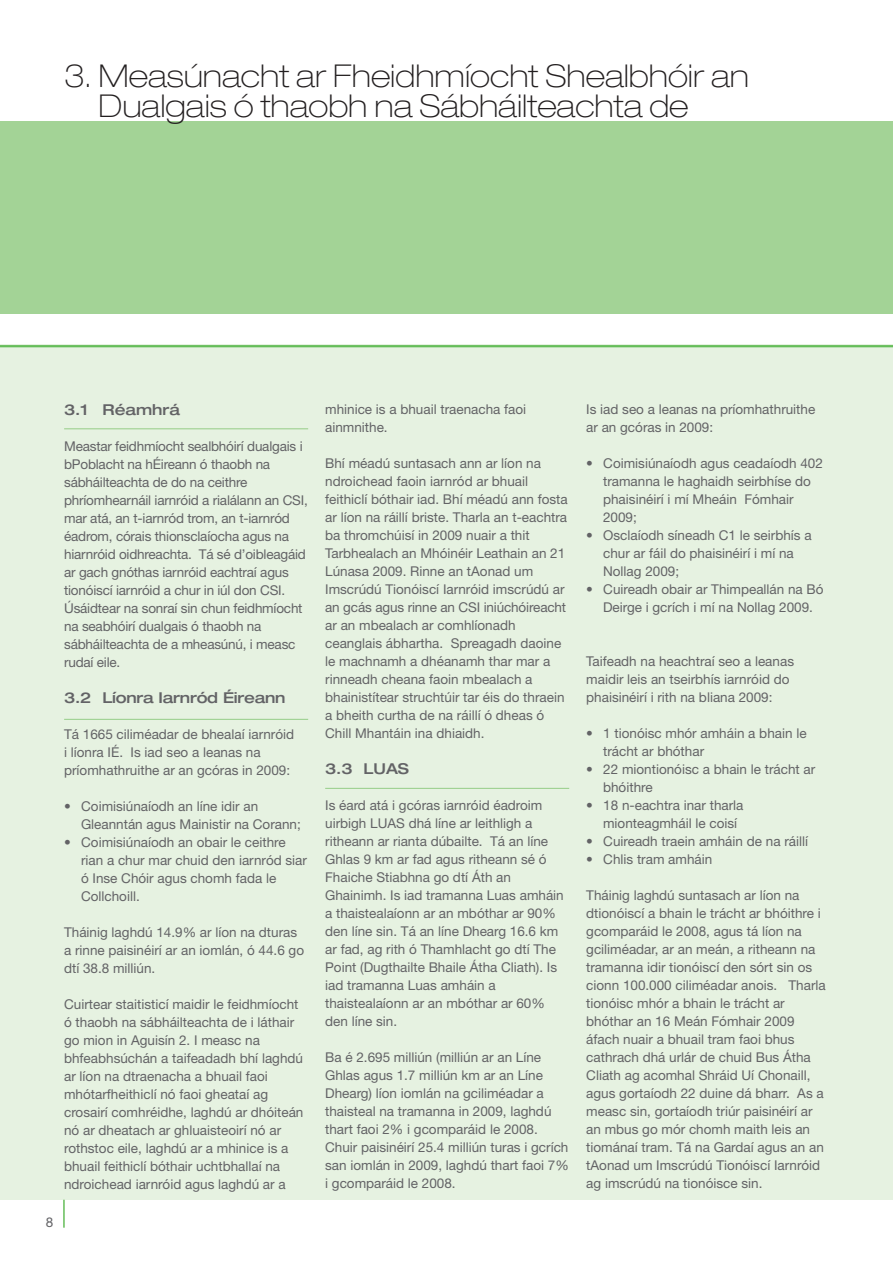
<style>
.page{position:relative;width:893px;height:1263px;background:#fff}
.page>*{position:absolute;margin:0;border:0;box-sizing:border-box;transform-origin:0 0}
.t1{font:100 expanded 31.5px/30px "Helvetica Neue LT";color:#231f20}
.t2{font:500 expanded 15px "Helvetica Neue LT";letter-spacing:-.015em;color:#636366}
.t3{font:13.5px/18px "Helvetica Neue LT";color:#636366}
</style>
<div class="page">
<div style="left:0;top:345px;width:892px;height:854px;background:#e6f2e1"></div>
<div style="left:0;top:121px;width:892px;height:193px;background:#a3d396"></div>
<hr style="left:0;top:345px;width:892px;height:2px;background:#65bd59">
<hr style="left:63px;top:1199px;width:2px;height:28px;background:#65bd59">
<hr style="left:64px;top:428px;width:244px;height:1px;background:#95cd87">
<hr style="left:325px;top:788px;width:244px;height:1px;background:#95cd87">
<hr style="left:64px;top:719px;width:244px;height:1px;background:#95cd87">
<h1 class="t1" style="left:98px;top:64px;width:652px;text-indent:-34px">3. Measúnacht ar Fheidhmíocht Shealbhóir an<br>Dualgais ó thaobh na Sábháilteachta de</h1>
<p class="t3" style="left:46px;top:1215px;width:9px">8</p>
<p class="t2" style="left:64px;top:404px;width:117px">3.1 Réamhrá</p>
<p class="t3" style="left:64px;top:439px;width:245px">Meastar feidhmíocht sealbhóirí dualgais i bPoblacht na hÉireann ó thaobh na sábháilteachta de do na ceithre phríomhearnáil iarnróid a rialálann an CSI, mar atá, an t-iarnród trom, an t-iarnród éadrom, córais thionsclaíocha agus na hiarnróid oidhreachta. Tá sé d’oibleagáid ar gach gnóthas iarnróid eachtraí agus tionóiscí iarnróid a chur in iúl don CSI.<br>Úsáidtear na sonraí sin chun feidhmíocht na seabhóirí dualgais ó thaobh na sábháilteachta de a mheasúnú, i measc rudaí eile.</p>
<p class="t2" style="left:64px;top:692px;width:223px">3.2 Líonra Iarnród Éireann</p>
<p class="t3" style="left:64px;top:727px;width:231px">Tá 1665 ciliméadar de bhealaí iarnróid i líonra IÉ. Is iad seo a leanas na príomhathruithe ar an gcóras in 2009:</p>
<p class="t3" style="left:81px;top:799px;width:221px;text-indent:-17px">• Coimisiúnaíodh an líne idir an<br>Gleanntán agus Mainistir na Corann;</p>
<p class="t3" style="left:81px;top:835px;width:227px;text-indent:-17px">• Coimisiúnaíodh an obair le ceithre rian a chur mar chuid den iarnród siar ó Inse Chóir agus chomh fada le<br>Collchoill.</p>
<p class="t3" style="left:64px;top:925px;width:241px">Tháinig laghdú 14.9% ar líon na dturas a rinne paisinéirí ar an iomlán, ó 44.6 go dtí 38.8 milliún.</p>
<p class="t3" style="left:64px;top:997px;width:241px">Cuirtear staitisticí maidir le feidhmíocht ó thaobh na sábháilteachta de i láthair go mion in Aguisín 2. I measc na bhfeabhsúchán a taifeadadh bhí laghdú ar líon na dtraenacha a bhuail faoi mhótarfheithiclí nó faoi gheataí ag crosairí comhréidhe, laghdú ar dhóiteán nó ar dheatach ar ghluaisteoirí nó ar rothstoc eile, laghdú ar a mhinice is a bhuail feithiclí bóthair uchtbhallaí na ndroichead iarnróid agus laghdú ar a</p>
<p class="t3" style="left:325px;top:401px;width:202px">mhinice is a bhuail traenacha faoi ainmnithe.</p>
<p class="t3" style="left:325px;top:455px;width:244px">Bhí méadú suntasach ann ar líon na ndroichead faoin iarnród ar bhuail feithiclí bóthair iad. Bhí méadú ann fosta ar líon na ráillí briste. Tharla an t-eachtra ba thromchúisí in 2009 nuair a thit Tarbhealach an Mhóinéir Leathain an 21<br>Lúnasa 2009. Rinne an tAonad um Imscrúdú Tionóiscí Iarnróid imscrúdú ar an gcás agus rinne an CSI iniúchóireacht ar an mbealach ar comhlíonadh ceanglais ábhartha. Spreagadh daoine le machnamh a dhéanamh thar mar a rinneadh cheana faoin mbealach a bhainistítear struchtúir tar éis do thraein a bheith curtha de na ráillí ó dheas ó Chill Mhantáin ina dhiaidh.</p>
<p class="t2" style="left:325px;top:763px;width:85px">3.3 LUAS</p>
<p class="t3" style="left:325px;top:797px;width:240px">Is éard atá i gcóras iarnróid éadroim uirbigh LUAS dhá líne ar leithligh a ritheann ar rianta dúbailte. Tá an líne Ghlas 9 km ar fad agus ritheann sé ó Fhaiche Stiabhna go dtí Áth an Ghainimh. Is iad tramanna Luas amháin a thaistealaíonn ar an mbóthar ar 90% den líne sin. Tá an líne Dhearg 16.6 km ar fad, ag rith ó Thamhlacht go dtí The Point (Dugthailte Bhaile Átha Cliath). Is iad tramanna Luas amháin a thaistealaíonn ar an mbóthar ar 60% den líne sin.</p>
<p class="t3" style="left:325px;top:1049px;width:245px">Ba é 2.695 milliún (milliún ar an Líne Ghlas agus 1.7 milliún km ar an Líne Dhearg) líon iomlán na gciliméadar a thaisteal na tramanna in 2009, laghdú thart faoi 2% i gcomparáid le 2008.<br>Chuir paisinéirí 25.4 milliún turas i gcrích san iomlán in 2009, laghdú thart faoi 7% i gcomparáid le 2008.</p>
<p class="t3" style="left:586px;top:401px;width:230px">Is iad seo a leanas na príomhathruithe ar an gcóras in 2009:</p>
<p class="t3" style="left:603px;top:455px;width:221px;text-indent:-17px">• Coimisiúnaíodh agus ceadaíodh 402 tramanna le haghaidh seirbhíse do phaisinéirí i mí Mheáin Fómhair<br>2009;</p>
<p class="t3" style="left:603px;top:527px;width:210px;text-indent:-17px">• Osclaíodh síneadh C1 le seirbhís a chur ar fáil do phaisinéirí i mí na<br>Nollag 2009;</p>
<p class="t3" style="left:586px;top:581px;width:239px;text-align:center">• Cuireadh obair ar Thimpeallán na Bó<br>Deirge i gcrích i mí na Nollag 2009.</p>
<p class="t3" style="left:586px;top:653px;width:209px">Taifeadh na heachtraí seo a leanas maidir leis an tseirbhís iarnróid do phaisinéirí i rith na bliana 2009:</p>
<p class="t3" style="left:603px;top:725px;width:205px;text-indent:-17px">• 1 tionóisc mhór amháin a bhain le trácht ar bhóthar</p>
<p class="t3" style="left:603px;top:761px;width:213px;text-indent:-17px">• 22 miontionóisc a bhain le trácht ar bhóithre</p>
<p class="t3" style="left:603px;top:797px;width:142px;text-indent:-17px">• 18 n-eachtra inar tharla mionteagmháil le coisí</p>
<p class="t3" style="left:586px;top:833px;width:223px">• Cuireadh traein amháin de na ráillí</p>
<p class="t3" style="left:586px;top:851px;width:127px">• Chlis tram amháin</p>
<p class="t3" style="left:586px;top:887px;width:241px">Tháinig laghdú suntasach ar líon na dtionóiscí a bhain le trácht ar bhóithre i gcomparáid le 2008, agus tá líon na gciliméadar, ar an meán, a ritheann na tramanna idir tionóiscí den sórt sin os cionn 100.000 ciliméadar anois. Tharla tionóisc mhór a bhain le trácht ar bhóthar an 16 Meán Fómhair 2009 áfach nuair a bhuail tram faoi bhus cathrach dhá urlár de chuid Bus Átha Cliath ag acomhal Shráid Uí Chonaill, agus gortaíodh 22 duine dá bharr. As a measc sin, gortaíodh triúr paisinéirí ar an mbus go mór chomh maith leis an tiománaí tram. Tá na Gardaí agus an an tAonad um Imscrúdú Tionóiscí Iarnróid ag imscrúdú na tionóisce sin.</p>
</div>
